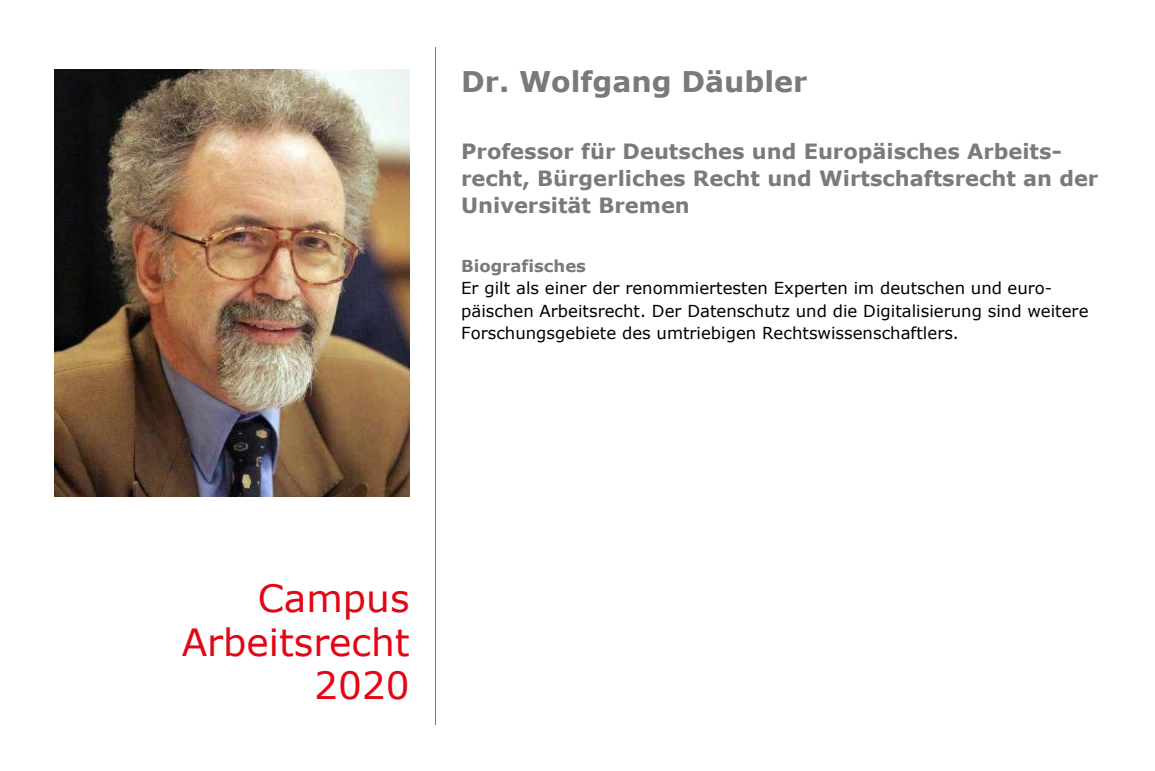
<style>
.page{position:relative;width:1155px;height:771px;background:#fff}
.page>*{position:absolute;margin:0;border:0;box-sizing:border-box;transform-origin:0 0}
.t1{font:37.5px/43.5px "Verdana";color:#e30613;text-align:right}
.t2{font:700 28.5px "Verdana";color:#7a7a7a}
.t3{font:700 21px/27px "Verdana";color:#7a7a7a}
.t4{font:16.5px/22.5px "Verdana";color:#000}
.t5{font:700 16.5px "Verdana";color:#7a7a7a}
</style>
<div class="page">
<hr style="left:435px;top:47px;width:1px;height:677px;background:#7a7a7a">
<img style="left:54px;top:69px;width:355px;height:428px">
<h2 class="t2" style="left:461px;top:63px;width:348px">Dr. Wolfgang Däubler</h2>
<p class="t3" style="left:461px;top:138px;width:639px">Professor für Deutsches und Europäisches Arbeits&shy;recht, Bürgerliches Recht und Wirtschaftsrecht an der<br>Universität Bremen</p>
<p class="t5" style="left:461px;top:255px;width:126px">Biografisches</p>
<p class="t4" style="left:461px;top:277px;width:629px">Er gilt als einer der renommiertesten Experten im deutschen und euro&shy;päischen Arbeitsrecht. Der Datenschutz und die Digitalisierung sind weitere<br>Forschungsgebiete des umtriebigen Rechtswissenschaftlers.</p>
<h1 class="t1" style="left:182px;top:577px;width:229px">Campus<br>Arbeitsrecht<br>2020</h1>
</div>
